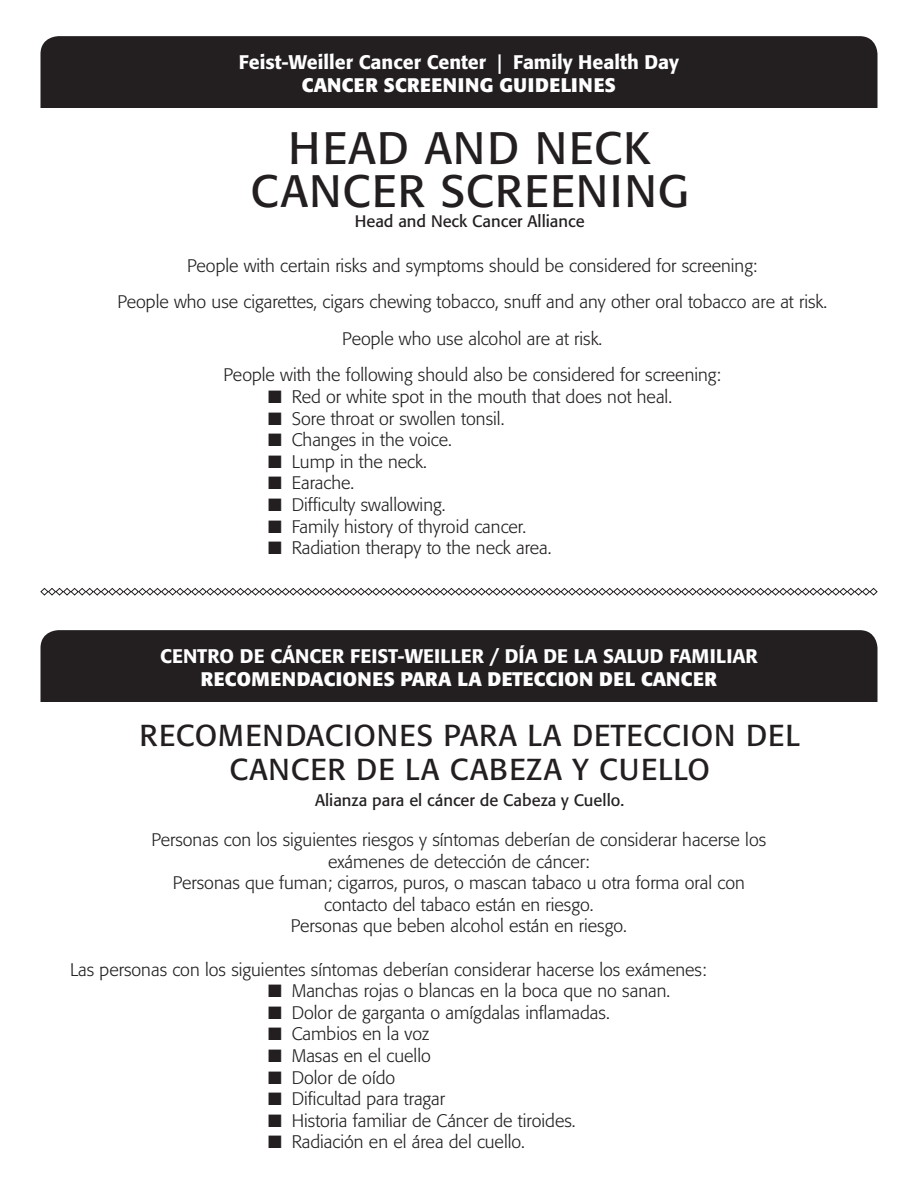
<style>
.page{position:relative;width:918px;height:1188px;background:#fff}
.page>*{position:absolute;margin:0;border:0;box-sizing:border-box;transform-origin:0 0}
.t1{font:45px "Formata";letter-spacing:.03em;color:#231f20}
.t2{font:30px/34.5px "Formata";letter-spacing:.03em;color:#231f20;text-align:center}
.t3{font:500 19.5px "Formata";color:#fff}
.t4{font:700 19.5px "Formata";letter-spacing:.02em;color:#fff}
.t5{font:300 18px "Formata";color:#231f20}
.t6{font:16.5px "Formata";color:#231f20}
</style>
<div class="page">
<div style="left:40px;top:36px;width:838px;height:72px;background:#231f20"></div>
<div style="left:40px;top:630px;width:838px;height:72px;background:#231f20"></div>
<svg style="left:40px;top:587px;width:838px;height:9px"></svg>
<p class="t3" style="left:239px;top:50px;width:442px">Feist-Weiller Cancer Center | Family Health Day</p>
<p class="t4" style="left:302px;top:73px;width:316px">CANCER SCREENING GUIDELINES</p>
<p class="t1" style="left:289px;top:121px;width:364px">HEAD AND NECK</p>
<p class="t1" style="left:250px;top:164px;width:440px">CANCER SCREENING</p>
<p class="t6" style="left:355px;top:211px;width:231px">Head and Neck Cancer Alliance</p>
<p class="t5" style="left:187px;top:255px;width:572px">People with certain risks and symptoms should be considered for screening:</p>
<p class="t5" style="left:117px;top:291px;width:711px">People who use cigarettes, cigars chewing tobacco, snuff and any other oral tobacco are at risk.</p>
<p class="t5" style="left:342px;top:328px;width:261px">People who use alcohol are at risk.</p>
<p class="t5" style="left:224px;top:364px;width:499px">People with the following should also be considered for screening:</p>
<p class="t5" style="left:268px;top:386px;width:406px">■ Red or white spot in the mouth that does not heal.</p>
<p class="t5" style="left:268px;top:408px;width:238px">■ Sore throat or swollen tonsil.</p>
<p class="t5" style="left:268px;top:429px;width:185px">■ Changes in the voice.</p>
<p class="t5" style="left:268px;top:451px;width:160px">■ Lump in the neck.</p>
<p class="t5" style="left:268px;top:472px;width:88px">■ Earache.</p>
<p class="t5" style="left:268px;top:494px;width:179px">■ Difficulty swallowing.</p>
<p class="t5" style="left:268px;top:516px;width:260px">■ Family history of thyroid cancer.</p>
<p class="t5" style="left:268px;top:537px;width:285px">■ Radiation therapy to the neck area.</p>
<p class="t3" style="left:160px;top:644px;width:599px">CENTRO DE CÁNCER FEIST-WEILLER / DÍA DE LA SALUD FAMILIAR</p>
<p class="t4" style="left:201px;top:667px;width:518px">RECOMENDACIONES PARA LA DETECCION DEL CANCER</p>
<p class="t2" style="left:140px;top:718px;width:662px">RECOMENDACIONES PARA LA DETECCION DEL<br>CANCER DE LA CABEZA Y CUELLO</p>
<p class="t6" style="left:315px;top:790px;width:311px">Alianza para el cáncer de Cabeza y Cuello.</p>
<p class="t5" style="left:151px;top:829px;width:616px">Personas con los siguientes riesgos y síntomas deberían de considerar hacerse los</p>
<p class="t5" style="left:328px;top:851px;width:263px">exámenes de detección de cáncer:</p>
<p class="t5" style="left:173px;top:872px;width:574px">Personas que fuman; cigarros, puros, o mascan tabaco u otra forma oral con</p>
<p class="t5" style="left:324px;top:894px;width:271px">contacto del tabaco están en riesgo.</p>
<p class="t5" style="left:291px;top:915px;width:338px">Personas que beben alcohol están en riesgo.</p>
<p class="t5" style="left:70px;top:959px;width:638px">Las personas con los siguientes síntomas deberían considerar hacerse los exámenes:</p>
<p class="t5" style="left:268px;top:980px;width:404px">■ Manchas rojas o blancas en la boca que no sanan.</p>
<p class="t5" style="left:268px;top:1002px;width:343px">■ Dolor de garganta o amígdalas inflamadas.</p>
<p class="t5" style="left:268px;top:1023px;width:163px">■ Cambios en la voz</p>
<p class="t5" style="left:268px;top:1045px;width:164px">■ Masas en el cuello</p>
<p class="t5" style="left:268px;top:1067px;width:129px">■ Dolor de oído</p>
<p class="t5" style="left:268px;top:1088px;width:179px">■ Dificultad para tragar</p>
<p class="t5" style="left:268px;top:1110px;width:309px">■ Historia familiar de Cáncer de tiroides.</p>
<p class="t5" style="left:268px;top:1131px;width:259px">■ Radiación en el área del cuello.</p>
</div>
